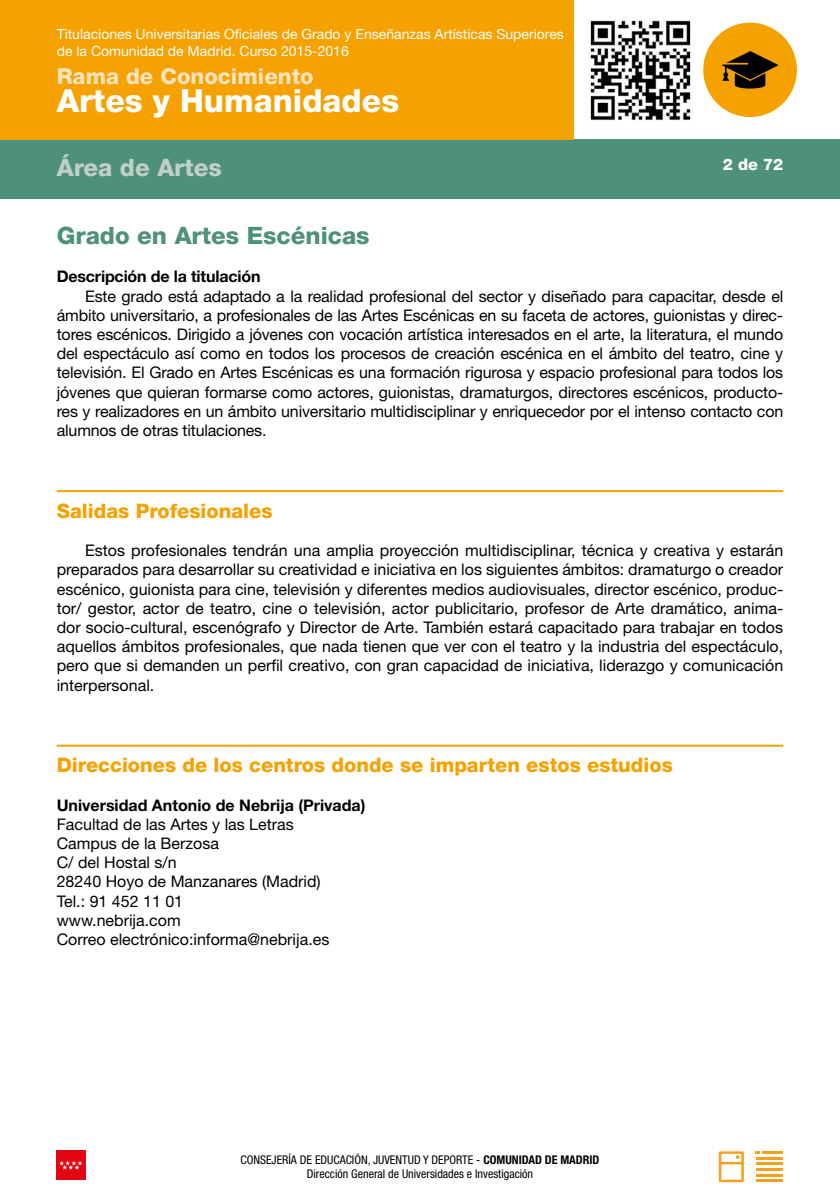
<style>
.page{position:relative;width:840px;height:1191px;background:#fff}
.page>*{position:absolute;margin:0;border:0;box-sizing:border-box;transform-origin:0 0}
.t1{font:800 32px "Helvetica Neue LT Std";color:#fff}
.t2{font:800 24px "Helvetica Neue LT Std";color:#4e917a}
.t3{font:800 24px "Helvetica Neue LT Std";color:#c0d0c7}
.t4{font:800 22px "Helvetica Neue LT Std";color:#fee4be}
.t5{font:800 20px "Helvetica Neue LT Std";color:#f5a100}
.t6{font:16px/19.2px "Helvetica Neue LT Std";letter-spacing:-.01em;color:#000;text-align:justify}
.t7{font:700 16px "Helvetica Neue LT Std";letter-spacing:-.01em;color:#000}
.t8{font:800 16px "Helvetica Neue LT Std";color:#fff}
.t9{font:14px/16.8px "Helvetica Neue LT Std";color:#fff}
.t10{font:condensed 12px/14.4px "Helvetica Neue LT Std";color:#000;text-align:center}
.s1{font-weight:700}
</style>
<div class="page">
<div style="left:0;top:139px;width:839px;height:60px;background:#4e917a"></div>
<div style="left:0;top:0;width:573px;height:139px;background:#f5a100"></div>
<div style="left:702px;top:23px;width:94px;height:94px;background:#f5a100;border-radius:50%"></div>
<svg style="left:721px;top:51px;width:57px;height:38px"></svg>
<img style="left:590px;top:20px;width:101px;height:101px">
<hr style="left:57px;top:490px;width:725px;height:2px;background:#f5a100">
<hr style="left:57px;top:744px;width:725px;height:2px;background:#f5a100">
<hr style="left:761px;top:1151px;width:21px;height:2px;background:#f6a01e">
<hr style="left:755px;top:1157px;width:27px;height:2px;background:#f6a01e">
<hr style="left:755px;top:1162px;width:27px;height:3px;background:#f6a01e">
<hr style="left:755px;top:1174px;width:27px;height:2px;background:#f6a01e">
<hr style="left:755px;top:1168px;width:27px;height:2px;background:#f6a01e">
<hr style="left:755px;top:1179px;width:27px;height:3px;background:#f6a01e">
<svg style="left:718px;top:1151px;width:25px;height:31px"></svg>
<div style="left:56px;top:1150px;width:29px;height:30px;background:#e30613"></div>
<svg style="left:59px;top:1161px;width:23px;height:8px"></svg>
<p class="t9" style="left:57px;top:26px;width:508px">Titulaciones Universitarias Oficiales de Grado y Enseñanzas Artísticas Superiores de la Comunidad de Madrid. Curso 2015-2016</p>
<p class="t4" style="left:57px;top:63px;width:258px">Rama de Conocimiento</p>
<p class="t1" style="left:57px;top:81px;width:344px">Artes y Humanidades</p>
<p class="t3" style="left:57px;top:153px;width:166px">Área de Artes</p>
<p class="t8" style="left:722px;top:155px;width:62px">2 de 72</p>
<p class="t2" style="left:57px;top:221px;width:314px">Grado en Artes Escénicas</p>
<p class="t7" style="left:57px;top:267px;width:205px">Descripción de la titulación</p>
<p class="t6" style="left:85px;top:286px;width:699px">Este grado está adaptado a la realidad profesional del sector y diseñado para capacitar, desde el</p>
<p class="t6" style="left:57px;top:305px;width:727px">ámbito universitario, a profesionales de las Artes Escénicas en su faceta de actores, guionistas y direc-</p>
<p class="t6" style="left:57px;top:324px;width:727px">tores escénicos. Dirigido a jóvenes con vocación artística interesados en el arte, la literatura, el mundo</p>
<p class="t6" style="left:57px;top:344px;width:727px">del espectáculo así como en todos los procesos de creación escénica en el ámbito del teatro, cine y</p>
<p class="t6" style="left:57px;top:363px;width:727px">televisión. El Grado en Artes Escénicas es una formación rigurosa y espacio profesional para todos los</p>
<p class="t6" style="left:57px;top:382px;width:727px">jóvenes que quieran formarse como actores, guionistas, dramaturgos, directores escénicos, producto-</p>
<p class="t6" style="left:57px;top:401px;width:727px">res y realizadores en un ámbito universitario multidisciplinar y enriquecedor por el intenso contacto con</p>
<p class="t6" style="left:57px;top:420px;width:211px">alumnos de otras titulaciones.</p>
<p class="t5" style="left:57px;top:498px;width:217px">Salidas Profesionales</p>
<p class="t6" style="left:57px;top:540px;width:727px;text-indent:28px">Estos profesionales tendrán una amplia proyección multidisciplinar, técnica y creativa y estarán preparados para desarrollar su creatividad e iniciativa en los siguientes ámbitos: dramaturgo o creador escénico, guionista para cine, televisión y diferentes medios audiovisuales, director escénico, produc&shy;tor/ gestor, actor de teatro, cine o televisión, actor publicitario, profesor de Arte dramático, anima&shy;dor socio-cultural, escenógrafo y Director de Arte. También estará capacitado para trabajar en todos aquellos ámbitos profesionales, que nada tienen que ver con el teatro y la industria del espectáculo, pero que si demanden un perfil creativo, con gran capacidad de iniciativa, liderazgo y comunicación interpersonal.</p>
<p class="t5" style="left:57px;top:753px;width:617px">Direcciones de los centros donde se imparten estos estudios</p>
<p class="t6" style="left:57px;top:795px;width:310px;text-align:left"><span class="s1">Universidad Antonio de Nebrija (Privada)<br></span>Facultad de las Artes y las Letras<br>Campus de la Berzosa<br>C/ del Hostal s/n<br>28240 Hoyo de Manzanares (Madrid)<br>Tel.: 91 452 11 01<br>www.nebrija.com<br>Correo electrónico:informa@nebrija.es</p>
<p class="t10" style="left:240px;top:1152px;width:360px">CONSEJERÍA DE EDUCACIÓN, JUVENTUD Y DEPORTE - <span class="s1">COMUNIDAD DE MADRID<br></span>Dirección General de Universidades e Investigación</p>
</div>
